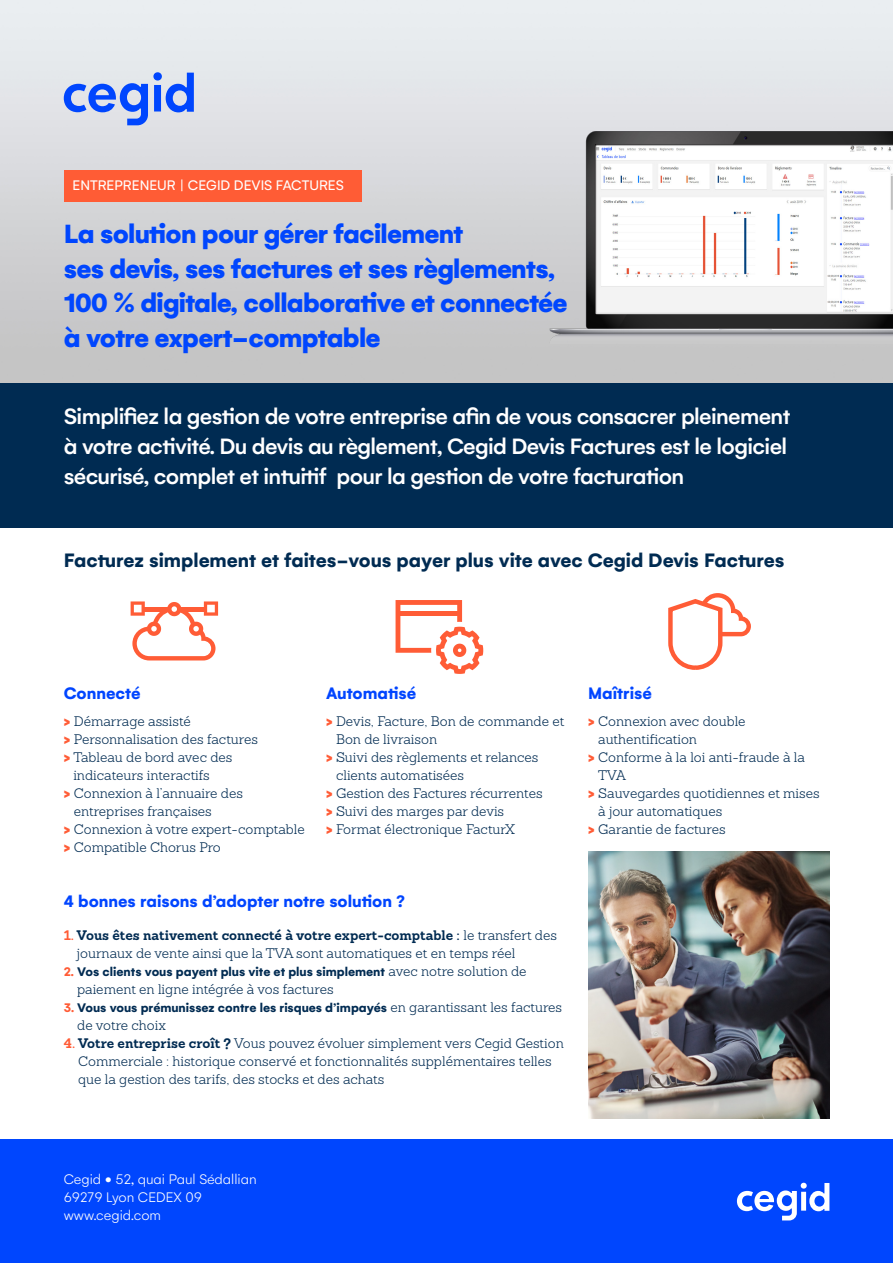
<style>
.page{position:relative;width:893px;height:1263px;background:#fff}
.page>*{position:absolute;margin:0;border:0;box-sizing:border-box;transform-origin:0 0}
.t1{font:900 28.5px/34.5px "Gelion";letter-spacing:-.025em;color:#0046fe}
.t2{font:500 24px/30px "Gelion";letter-spacing:-.025em;color:#fff}
.FP_-_Titre_paragraph{font:700 21px "Gelion";color:#002b52}
.FP_-_Titre_paragraph-2{font:700 18px "Gelion";color:#0045ff}
.t3{font:300 15px "Gelion";color:#fff}
.t4{font:15px "Gelion";color:#fff}
.FP_-_Texte_paragraph{font:300 13.5px/18px "Sanchez";color:#002b52}
.FP_-_Texte_paragraph-2{font:700 13.5px/18px "Gelion";color:#002b52}
.s1{font-family:"Gelion";font-weight:700;font-size:16.5px;color:#ff5c36}
.s2{font-weight:700;color:#ff5c36}
.s3{font-weight:700}
.s4{font-family:"Gelion";font-weight:700;color:#ff5c36}
.s5{font-family:"Gelion";font-weight:700}
.s6{color:#ff5c36}
.s7{font-family:"Sanchez";font-weight:300}
</style>
<div class="page">
<img style="left:0;top:0;width:893px;height:383px">
<svg style="left:64px;top:72px;width:130px;height:53px;background:#95aeef"></svg>
<div style="left:64px;top:170px;width:297px;height:32px;background:#ff5c35"></div>
<div style="left:0;top:383px;width:893px;height:144px;background:#002b52"></div>
<img style="left:588px;top:852px;width:241px;height:266px">
<svg style="left:131px;top:601px;width:87px;height:59px"></svg>
<svg style="left:396px;top:600px;width:87px;height:74px"></svg>
<svg style="left:668px;top:593px;width:83px;height:77px"></svg>
<img style="left:539px;top:95px;width:354px;height:274px">
<div style="left:0;top:1140px;width:893px;height:123px;background:#0046fe"></div>
<svg style="left:737px;top:1183px;width:92px;height:37px"></svg>
<p class="t4" style="left:72px;top:176px;width:273px">ENTREPRENEUR | CEGID DEVIS FACTURES</p>
<p class="t1" style="left:64px;top:217px;width:401px">La solution pour gérer facilement</p>
<p class="t1" style="left:64px;top:251px;width:505px">ses devis, ses factures et ses règlements,<br>100 % digitale, collaborative et connectée à votre expert-comptable</p>
<p class="t2" style="left:64px;top:400px;width:728px">Simplifiez la gestion de votre entreprise afin de vous consacrer pleinement à votre activité. Du devis au règlement, Cegid Devis Factures est le logiciel sécurisé, complet et intuitif pour la gestion de votre facturation</p>
<p class="FP_-_Titre_paragraph" style="left:64px;top:546px;width:722px">Facturez simplement et faites-vous payer plus vite avec Cegid Devis Factures</p>
<p class="FP_-_Titre_paragraph-2" style="left:64px;top:682px;width:78px">Connecté</p>
<p class="FP_-_Texte_paragraph" style="left:64px;top:712px;width:129px"><span class="s1">&gt;</span> Démarrage assisté</p>
<p class="FP_-_Texte_paragraph" style="left:64px;top:730px;width:196px"><span class="s1">&gt;</span> Personnalisation des factures</p>
<p class="FP_-_Texte_paragraph" style="left:73px;top:748px;width:161px;text-indent:-10px"><span class="s1">&gt;</span> Tableau de bord avec des indicateurs interactifs</p>
<p class="FP_-_Texte_paragraph" style="left:74px;top:784px;width:171px;text-indent:-10px"><span class="s1">&gt;</span> Connexion à l’annuaire des entreprises françaises</p>
<p class="FP_-_Texte_paragraph" style="left:64px;top:820px;width:242px"><span class="s1">&gt;</span> Connexion à votre expert-comptable</p>
<p class="FP_-_Texte_paragraph" style="left:64px;top:838px;width:159px"><span class="s1">&gt;</span> Compatible Chorus Pro</p>
<p class="FP_-_Titre_paragraph-2" style="left:326px;top:682px;width:92px">Automatisé</p>
<p class="FP_-_Texte_paragraph" style="left:336px;top:712px;width:230px;text-indent:-10px"><span class="s1">&gt;</span> Devis, Facture, Bon de commande et<br>Bon de livraison</p>
<p class="FP_-_Texte_paragraph" style="left:336px;top:748px;width:204px;text-indent:-10px"><span class="s1">&gt;</span> Suivi des règlements et relances clients automatisées</p>
<p class="FP_-_Texte_paragraph" style="left:326px;top:784px;width:218px"><span class="s1">&gt;</span> Gestion des Factures récurrentes</p>
<p class="FP_-_Texte_paragraph" style="left:326px;top:802px;width:180px"><span class="s1">&gt;</span> Suivi des marges par devis</p>
<p class="FP_-_Texte_paragraph" style="left:326px;top:820px;width:191px"><span class="s1">&gt;</span> Format électronique FacturX</p>
<p class="FP_-_Titre_paragraph-2" style="left:64px;top:889px;width:343px">4 bonnes raisons d’adopter notre solution ?</p>
<p class="FP_-_Texte_paragraph" style="left:77px;top:926px;width:481px;text-indent:-13px"><span class="s2">1.</span> <span class="s3">Vous êtes nativement connecté à votre expert-comptable :</span> le transfert des journaux de vente ainsi que la TVA sont automatiques et en temps réel</p>
<p class="FP_-_Texte_paragraph" style="left:77px;top:962px;width:451px;text-indent:-13px"><span class="s4">2.</span> <span class="s5">Vos clients vous payent plus vite et plus simplement</span> avec notre solution de paiement en ligne intégrée à vos factures</p>
<p class="FP_-_Texte_paragraph-2" style="left:77px;top:998px;width:486px;text-indent:-14px"><span class="s6">3.</span> Vous vous prémunissez contre les risques d’impayés <span class="s7">en garantissant les factures de votre choix</span></p>
<p class="FP_-_Texte_paragraph" style="left:78px;top:1034px;width:487px;text-indent:-14px"><span class="s2">4.</span> <span class="s3">Votre entreprise croît ?</span> Vous pouvez évoluer simplement vers Cegid Gestion<br>Commerciale : historique conservé et fonctionnalités supplémentaires telles que la gestion des tarifs, des stocks et des achats</p>
<p class="FP_-_Titre_paragraph-2" style="left:588px;top:682px;width:65px">Maîtrisé</p>
<p class="FP_-_Texte_paragraph" style="left:598px;top:712px;width:149px;text-indent:-10px"><span class="s1">&gt;</span> Connexion avec double authentification</p>
<p class="FP_-_Texte_paragraph" style="left:598px;top:748px;width:208px;text-indent:-10px"><span class="s1">&gt;</span> Conforme à la loi anti-fraude à la<br>TVA</p>
<p class="FP_-_Texte_paragraph" style="left:598px;top:784px;width:223px;text-indent:-10px"><span class="s1">&gt;</span> Sauvegardes quotidiennes et mises à jour automatiques</p>
<p class="FP_-_Texte_paragraph" style="left:588px;top:820px;width:139px"><span class="s1">&gt;</span> Garantie de factures</p>
<p class="t3" style="left:64px;top:1170px;width:195px">Cegid • 52, quai Paul Sédallian</p>
<p class="t3" style="left:64px;top:1188px;width:140px">69279 Lyon CEDEX 09</p>
<p class="t3" style="left:64px;top:1206px;width:99px">www.cegid.com</p>
</div>
